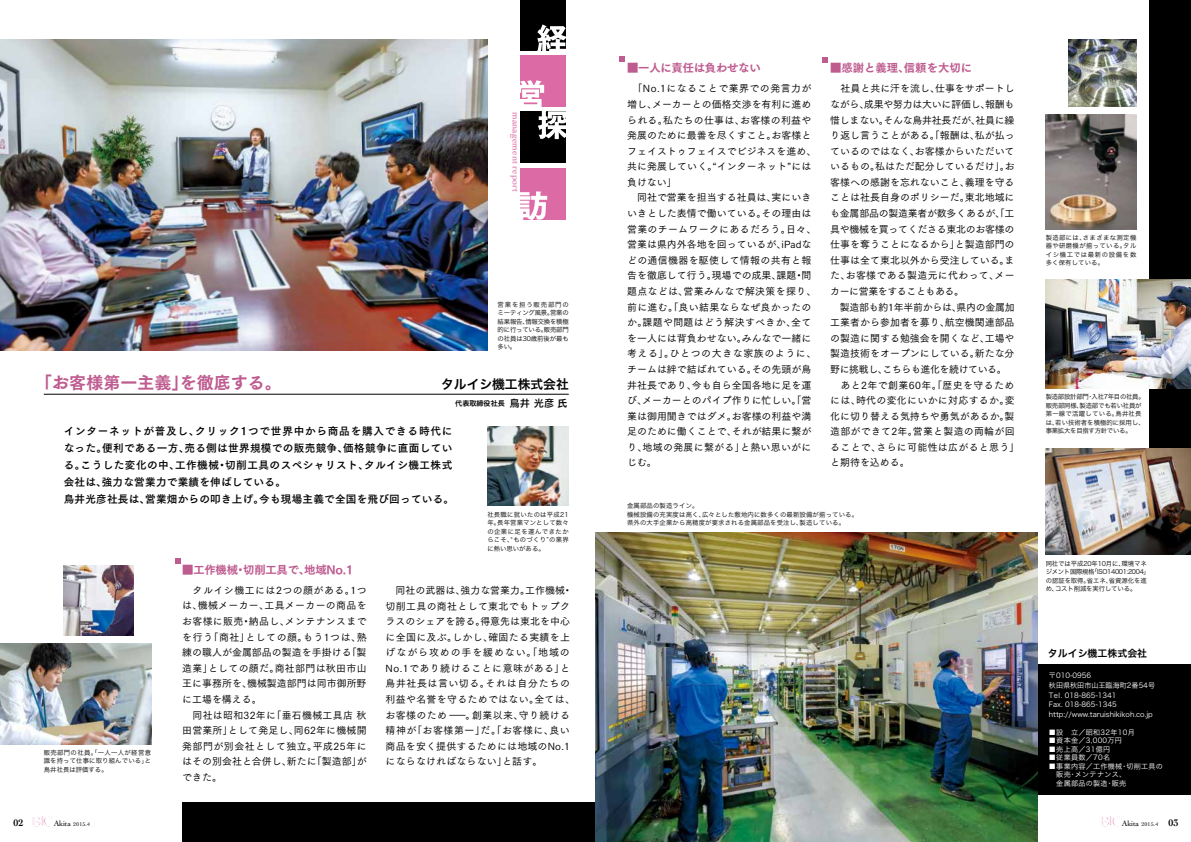
<style>
.page{position:relative;width:1191px;height:842px;background:#fff}
.page>*{position:absolute;margin:0;border:0;box-sizing:border-box;transform-origin:0 0}
.t1{font:17px "Tsuku Go Pro E";color:#be5b8f}
.t2{font:12.8px "Hira Kaku Pro N W6";color:#000}
.t3{font:11.3px "Tsuku Go Pro E";letter-spacing:-.02em;color:#be5b8f}
.t4{font:11.3px "Tsuku Go Pro E";color:#be5b8f}
.t5{font:10.6px/17px "Tsuku Go Pro B";letter-spacing:.03em;color:#000}
.t6{font:9.9px/15.6px "Tsuku Go Pro M";letter-spacing:.005em;color:#000}
.t7{font:9.9px/15.6px "Tsuku Go Pro M";letter-spacing:.03em;color:#000}
.t8{font:9.9px "Cochin";color:#dc6aa4}
.t9{font:9.9px "Hira Kaku Pro N W6";color:#000}
.t10{font:7.1px/9.9px "Hira Kaku Pro N W3";color:#fff}
.t11{font:7.1px/8.5px "Hira Kaku Pro N W3";letter-spacing:.04em;color:#fff}
.t12{font:7.1px "Hira Kaku Pro N W6";color:#000}
.t13{font:6.4px/8.5px "Hira Kaku Pro N W3";letter-spacing:.02em;color:#000;text-align:justify}
.t14{font:6.4px/8.5px "Hira Kaku Pro N W3";letter-spacing:-.03em;color:#000}
.t15{font:6.4px/8.5px "Hira Kaku Pro N W3";letter-spacing:-.02em;color:#000}
.t16{font:5.7px "Cochin";letter-spacing:.02em;color:#000;scale:1.05 1}
.s1{font-family:"Rodin Pro N DB";font-size:10.3px}
.s2{font-size:9.9px}
.s3{font-weight:700;font-size:9.9px}
.s4{font-size:15px;color:#dc6aa4}
.s5{font-size:8.1px}
.s6{font-size:7.7px}
</style>
<div class="page">
<div style="left:996px;top:664px;width:195px;height:131px;background:#000"></div>
<div style="left:1149px;top:0;width:42px;height:540px;background:#000"></div>
<div style="left:182px;top:802px;width:445px;height:40px;background:#000"></div>
<img style="left:0;top:39px;width:487px;height:311px">
<div style="left:520px;top:0;width:45px;height:51px;background:#000"></div>
<div style="left:520px;top:56px;width:45px;height:51px;background:#dc6aa4"></div>
<div style="left:520px;top:112px;width:45px;height:51px;background:#000"></div>
<div style="left:520px;top:168px;width:45px;height:51px;background:#dc6aa4"></div>
<svg style="left:537px;top:25px;width:29px;height:26px"></svg>
<svg style="left:520px;top:80px;width:46px;height:59px"></svg>
<svg style="left:520px;top:191px;width:27px;height:29px"></svg>
<img style="left:487px;top:426px;width:82px;height:80px">
<img style="left:1045px;top:115px;width:91px;height:114px">
<img style="left:1068px;top:39px;width:68px;height:67px">
<img style="left:595px;top:533px;width:443px;height:309px">
<img style="left:64px;top:566px;width:70px;height:70px">
<img style="left:0;top:644px;width:151px;height:101px">
<img style="left:1045px;top:280px;width:146px;height:109px">
<img style="left:1045px;top:448px;width:146px;height:106px">
<hr style="left:44px;top:394px;width:525px;height:1px;background:#000">
<svg style="left:619px;top:56px;width:6px;height:6px"></svg>
<svg style="left:822px;top:57px;width:6px;height:6px"></svg>
<svg style="left:175px;top:558px;width:6px;height:6px"></svg>
<p class="t8" style="left:521px;top:112px;width:82px;rotate:90deg">management report</p>
<p class="t13" style="left:497px;top:300px;width:73px">営業を担う販売部門のミーティング風景。営業の結果報告、情報交換を積極的に行っている。販売部門の社員は30歳前後が最も多い。</p>
<h1 class="t1" style="left:35px;top:367px;width:248px">「お客様第一主義」を徹底する。</h1>
<p class="t5" style="left:64px;top:421px;width:392px">インターネットが普及し、クリック1つで世界中から商品を購入できる時代になった。便利である一方、売る側は世界規模での販売競争、価格競争に直面している。こうした変化の中、工作機械・切削工具のスペシャリスト、タルイシ機工株式会社は、強力な営業力で業績を伸ばしている。<br>鳥井光彦社長は、営業畑からの叩き上げ。今も現場主義で全国を飛び回っている。</p>
<p class="t2" style="left:441px;top:373px;width:129px">タルイシ機工株式会社</p>
<p class="t12" style="left:455px;top:397px;width:114px">代表取締役社長 <span class="s1">鳥井 光彦</span> <span class="s2">氏</span></p>
<p class="t13" style="left:44px;top:748px;width:109px">販売部門の社員。「一人一人が経営意識を持って仕事に取り組んでいる」と鳥井社長は評価する。</p>
<p class="t3" style="left:182px;top:559px;width:173px">■ 工作機械・切削工具で、地域No.1</p>
<p class="t7" style="left:182px;top:581px;width:186px">　タルイシ機工には2つの顔がある。1つは、機械メーカー、工具メーカーの商品をお客様に販売・納品し、メンテナンスまでを行う「商社」としての顔。もう1つは、熟練の職人が金属部品の製造を手掛ける「製造業」としての顔だ。商社部門は秋田市山王に事務所を、機械製造部門は同市御所野に工場を構える。<br>　同社は昭和32年に「垂石機械工具店 秋田営業所」として発足し、同62年に機械開発部門が別会社として独立。平成25年にはその別会社と合併し、新たに「製造部」ができた。</p>
<p class="t13" style="left:487px;top:509px;width:83px">社長職に就いたのは平成21年。長年営業マンとして数々の企業に足を運んできたからこそ、“ものづくり”の業界に熱い思いがある。</p>
<p class="t7" style="left:386px;top:581px;width:191px">　同社の武器は、強力な営業力。工作機械・切削工具の商社として東北でもトップクラスのシェアを誇る。得意先は東北を中心に全国に及ぶ。しかし、確固たる実績を上げながら攻めの手を緩めない。「地域の<br>No.1であり続けることに意味がある」と鳥井社長は言い切る。それは自分たちの利益や名誉を守るためではない。全ては、お客様のため－。創業以来、守り続ける精神が「お客様第一」だ。「お客様に、良い商品を安く提供するためには地域のNo.1にならなければならない」と話す。</p>
<p class="t3" style="left:627px;top:58px;width:135px">■ 一人に責任は負わせない</p>
<p class="t6" style="left:627px;top:80px;width:191px">　「No.1になることで業界での発言力が増し、メーカーとの価格交渉を有利に進められる。私たちの仕事は、お客様の利益や発展のために最善を尽くすこと。お客様とフェイストゥフェイスでビジネスを進め、共に発展していく。“インターネット”には負けない」<br>　同社で営業を担当する社員は、実にいきいきとした表情で働いている。その理由は営業のチームワークにあるだろう。日々、営業は県内外各地を回っているが、iPadなどの通信機器を駆使して情報の共有と報告を徹底して行う。現場での成果、課題・問題点などは、営業みんなで解決策を探り、前に進む。「良い結果ならなぜ良かったのか。課題や問題はどう解決すべきか、全てを一人には背負わせない。みんなで一緒に考える」。ひとつの大きな家族のように、チームは絆で結ばれている。その先頭が鳥井社長であり、今も自ら全国各地に足を運び、メーカーとのパイプ作りに忙しい。「営業は御用聞きではダメ。お客様の利益や満足のために働くことで、それが結果に繋がり、地域の発展に繋がる」と熱い思いがにじむ。</p>
<p class="t4" style="left:830px;top:58px;width:143px">■ 感謝と義理、信頼を大切に</p>
<p class="t6" style="left:830px;top:80px;width:191px;text-indent:10px">社員と共に汗を流し、仕事をサポートしながら、成果や努力は大いに評価し、報酬も惜しまない。そんな鳥井社長だが、社員に繰り返し言うことがある。「報酬は、私が払っているのではなく、お客様からいただいているもの。私はただ配分しているだけ」。お客様への感謝を忘れないこと、義理を守ることは社長自身のポリシーだ。東北地域にも金属部品の製造業者が数多くあるが、「工具や機械を買ってくださる東北のお客様の仕事を奪うことになるから」と製造部門の仕事は全て東北以外から受注している。また、お客様である製造元に代わって、メーカーに営業をすることもある。<br>　製造部も約1年半前からは、県内の金属加工業者から参加者を募り、航空機関連部品の製造に関する勉強会を開くなど、工場や製造技術をオープンにしている。新たな分野に挑戦し、こちらも進化を続けている。<br>　あと2年で創業60年。「歴史を守るためには、時代の変化にいかに対応するか。変化に切り替える気持ちや勇気があるか。製造部ができて2年。営業と製造の両輪が回ることで、さらに可能性は広がると思う」と期待を込める。</p>
<p class="t13" style="left:627px;top:501px;width:232px;text-align:left">金属部品の製造ライン。<br>機械設備の充実度は高く、広々とした敷地内に数多くの最新設備が揃っている。県外の大手企業から高精度が要求される金属部品を受注し、製造している。</p>
<p class="t13" style="left:1045px;top:233px;width:92px">製造部には、さまざまな測定機器や研磨機が揃っている。タルイシ機工では最新の設備を数多く保有している。</p>
<p class="t14" style="left:1045px;top:392px;width:101px">製造部設計部門・入社7年目の社員。販売部同様、製造部でも若い社員が第一線で活躍している。鳥井社長は、若い技術者を積極的に採用し、事業拡大を目指す方針でいる。</p>
<p class="t15" style="left:1045px;top:559px;width:106px">同社では平成20年10月に、環境マネジメント国際規格「ISO14001:2004」の認証を取得。省エネ、省資源化を進め、コスト削減を実行している。</p>
<p class="t9" style="left:1048px;top:645px;width:101px">タルイシ機工株式会社</p>
<p class="t10" style="left:1049px;top:669px;width:108px">〒010-0956<br>秋田県秋田市山王臨海町2番54号<br>Tel. 018-865-1341<br>Fax. 018-865-1345 http://www.taruishikikoh.co.jp</p>
<p class="t11" style="left:1049px;top:727px;width:87px">■設　立／昭和32年10月</p>
<p class="t11" style="left:1049px;top:736px;width:75px">■資本金／3,000万円</p>
<p class="t10" style="left:1049px;top:744px;width:63px">■売上高／31億円</p>
<p class="t10" style="left:1049px;top:752px;width:63px">■従業員数／70名</p>
<p class="t11" style="left:1049px;top:761px;width:116px">■事業内容／工作機械・切削工具の　販売・メンテナンス、<br>　金属部品の製造・販売</p>
<p class="t16" style="left:13px;top:820px;width:75px"><span class="s3">02</span> <span class="s4">BIC</span><span class="s5">A</span><span class="s6">kita</span> 2015.4</p>
<p class="t16" style="left:1099px;top:820px;width:77px"><span class="s4">BIC</span><span class="s5">A</span><span class="s6">kita</span> 2015.4 <span class="s3">03</span></p>
</div>
